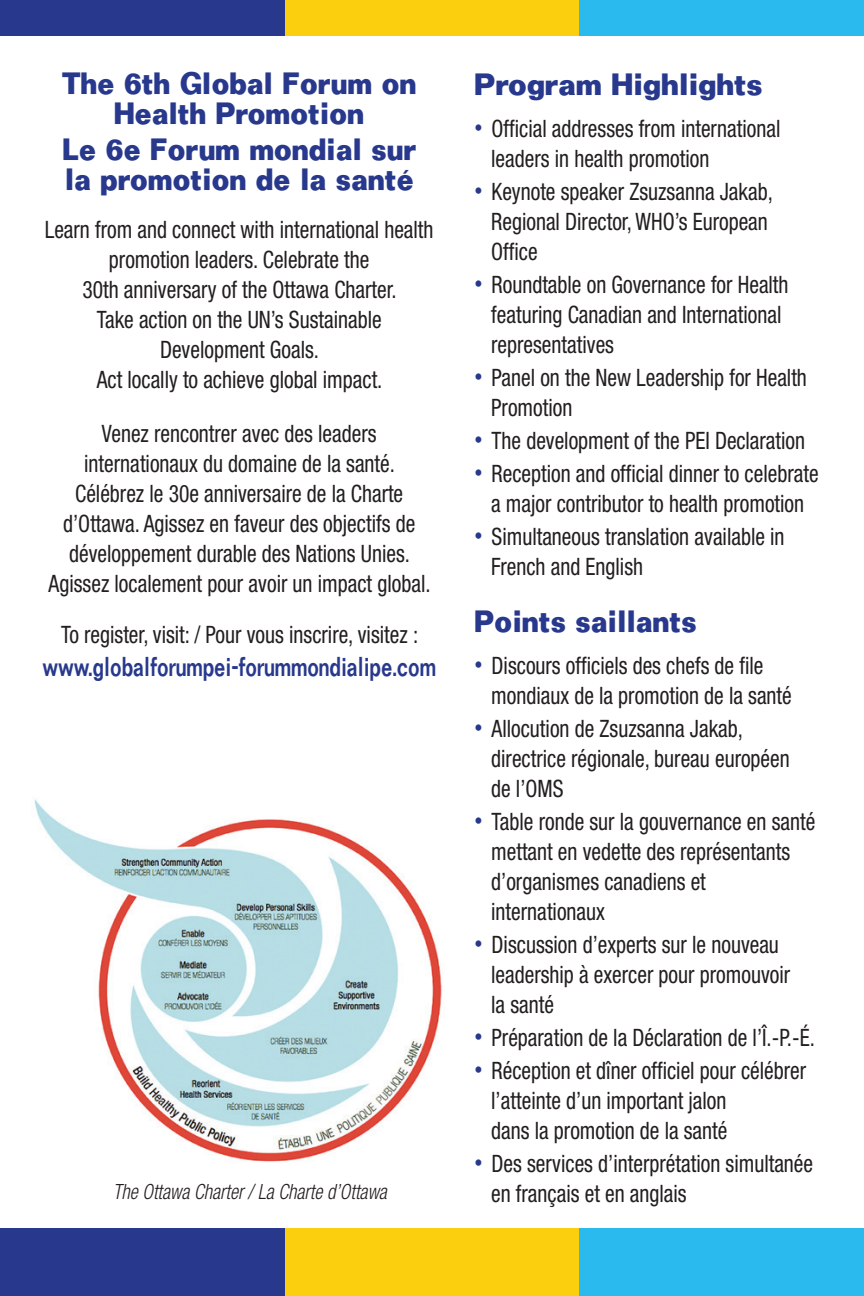
<style>
.page{position:relative;width:864px;height:1296px;background:#fff}
.page>*{position:absolute;margin:0;border:0;box-sizing:border-box;transform-origin:0 0}
.t1{font:700 27px/30px "Folio";color:#28398d;text-align:center;scale:.9 1}
.t2{font:700 27px "Folio";color:#28398d;scale:.95 1}
.t3{font:condensed 24px/30px "Helvetica Neue";color:#231f20;scale:.9 1}
.t4{font:500 24px "Folio";color:#28398d;scale:.79 1}
.t5{font:italic 300 condensed 21px "Helvetica Neue";color:#231f20;scale:.9 1}
.s1{font-size:18px;color:#28398d}
</style>
<div class="page">
<div style="left:0;top:1229px;width:285px;height:67px;background:#28398d"></div>
<div style="left:579px;top:1229px;width:285px;height:67px;background:#2abaed"></div>
<div style="left:285px;top:1229px;width:294px;height:67px;background:#fccf0e"></div>
<div style="left:0;top:0;width:285px;height:35px;background:#28398d"></div>
<div style="left:579px;top:0;width:285px;height:35px;background:#2abaed"></div>
<div style="left:285px;top:0;width:294px;height:35px;background:#fccf0e"></div>
<img style="left:34px;top:799px;width:408px;height:363px">
<p class="t1" style="left:62px;top:68px;width:396px">The 6th Global Forum on<br>Health Promotion</p>
<p class="t1" style="left:62px;top:134px;width:394px;text-align:left">Le 6e Forum mondial sur la promotion de la santé</p>
<p class="t3" style="left:45px;top:214px;width:433px;text-align:center">Learn from and connect with international health promotion leaders. Celebrate the<br>30th anniversary of the Ottawa Charter.<br>Take action on the UN’s Sustainable Development Goals.<br>Act locally to achieve global impact.</p>
<p class="t3" style="left:49px;top:418px;width:426px;text-align:center">Venez rencontrer avec des leaders internationaux du domaine de la santé.<br>Célébrez le 30e anniversaire de la Charte d’Ottawa. Agissez en faveur des objectifs de développement durable des Nations Unies.<br>Agissez localement pour avoir un impact global.</p>
<p class="t3" style="left:61px;top:619px;width:398px">To register, visit: / Pour vous inscrire, visitez :</p>
<p class="t4" style="left:42px;top:652px;width:500px">www.globalforumpei-forummondialipe.com</p>
<p class="t2" style="left:475px;top:67px;width:305px">Program Highlights</p>
<p class="t3" style="left:491px;top:113px;width:323px;text-indent:-17px"><span class="s1">•</span> Official addresses from international leaders in health promotion</p>
<p class="t3" style="left:491px;top:176px;width:315px;text-indent:-17px"><span class="s1">•</span> Keynote speaker Zsuzsanna Jakab,<br>Regional Director, WHO’s European<br>Office</p>
<p class="t3" style="left:491px;top:269px;width:332px;text-indent:-17px"><span class="s1">•</span> Roundtable on Governance for Health featuring Canadian and International representatives</p>
<p class="t3" style="left:491px;top:362px;width:352px;text-indent:-17px"><span class="s1">•</span> Panel on the New Leadership for Health<br>Promotion</p>
<p class="t3" style="left:475px;top:425px;width:369px"><span class="s1">•</span> The development of the PEI Declaration</p>
<p class="t3" style="left:475px;top:458px;width:384px;text-align:center"><span class="s1">•</span> Reception and official dinner to celebrate a major contributor to health promotion</p>
<p class="t3" style="left:491px;top:521px;width:328px;text-indent:-17px"><span class="s1">•</span> Simultaneous translation available in<br>French and English</p>
<p class="t1" style="left:475px;top:606px;width:248px">Points saillants</p>
<p class="t3" style="left:491px;top:650px;width:335px;text-indent:-17px"><span class="s1">•</span> Discours officiels des chefs de file mondiaux de la promotion de la santé</p>
<p class="t3" style="left:491px;top:713px;width:333px;text-indent:-17px"><span class="s1">•</span> Allocution de Zsuzsanna Jakab, directrice régionale, bureau européen de l’OMS</p>
<p class="t3" style="left:491px;top:806px;width:362px;text-indent:-17px"><span class="s1">•</span> Table ronde sur la gouvernance en santé mettant en vedette des représentants d’organismes canadiens et internationaux</p>
<p class="t3" style="left:491px;top:929px;width:334px;text-indent:-17px"><span class="s1">•</span> Discussion d’experts sur le nouveau leadership à exercer pour promouvoir la santé</p>
<p class="t3" style="left:475px;top:1022px;width:380px"><span class="s1">•</span> Préparation de la Déclaration de l’Î.-P.-É.</p>
<p class="t3" style="left:491px;top:1055px;width:351px;text-indent:-17px"><span class="s1">•</span> Réception et dîner officiel pour célébrer l’atteinte d’un important jalon<br>dans la promotion de la santé</p>
<p class="t3" style="left:475px;top:1148px;width:378px"><span class="s1">•</span> Des services d’interprétation simultanée</p>
<p class="t5" style="left:113px;top:1180px;width:306px">The Ottawa Charter / La Charte d’Ottawa</p>
<p class="t3" style="left:491px;top:1178px;width:219px">en français et en anglais</p>
</div>
